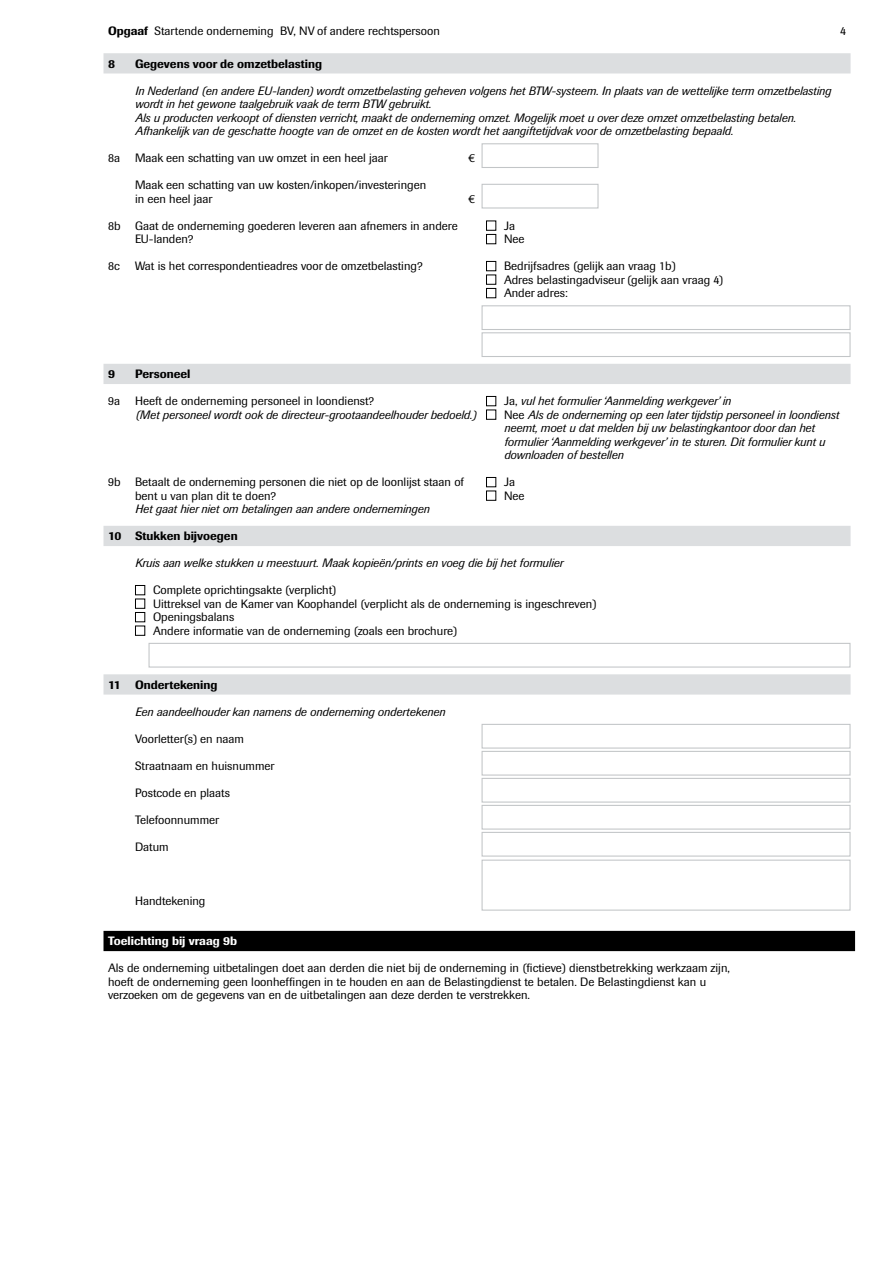
<style>
.page{position:relative;width:893px;height:1263px;background:#fff}
.page>*{position:absolute;margin:0;border:0;box-sizing:border-box;transform-origin:0 0}
.t1{font:12px/13.5px "Imago BQ";color:#000}
.t2{font:italic 12px/13.5px "Imago BQ";color:#000}
.t3{font:500 12px "Imago BQ";color:#000}
.t4{font:500 12px "Imago BQ";color:#fff}
.s1{font-weight:500}
.s2{font-style:normal}
</style>
<div class="page">
<div style="left:104px;top:53px;width:746px;height:21px;background:#dcdee0"></div>
<div style="left:104px;top:364px;width:746px;height:20px;background:#dcdee0"></div>
<div style="left:104px;top:526px;width:746px;height:20px;background:#dcdee0"></div>
<div style="left:104px;top:674px;width:746px;height:20px;background:#dcdee0"></div>
<div style="left:104px;top:931px;width:751px;height:20px;background:#000"></div>
<div style="left:481px;top:143px;width:118px;height:25px;border:1px solid #c2c5c7"></div>
<div style="left:481px;top:184px;width:118px;height:25px;border:1px solid #c2c5c7"></div>
<div style="left:486px;top:221px;width:10px;height:10px;border:1px solid #000"></div>
<div style="left:486px;top:234px;width:10px;height:10px;border:1px solid #000"></div>
<div style="left:486px;top:261px;width:10px;height:10px;border:1px solid #000"></div>
<div style="left:486px;top:275px;width:10px;height:10px;border:1px solid #000"></div>
<div style="left:486px;top:288px;width:10px;height:10px;border:1px solid #000"></div>
<div style="left:481px;top:305px;width:370px;height:25px;border:1px solid #c2c5c7"></div>
<div style="left:481px;top:332px;width:370px;height:25px;border:1px solid #c2c5c7"></div>
<div style="left:486px;top:396px;width:10px;height:10px;border:1px solid #000"></div>
<div style="left:486px;top:410px;width:10px;height:10px;border:1px solid #000"></div>
<div style="left:486px;top:477px;width:10px;height:10px;border:1px solid #000"></div>
<div style="left:486px;top:491px;width:10px;height:10px;border:1px solid #000"></div>
<div style="left:135px;top:585px;width:10px;height:10px;border:1px solid #000"></div>
<div style="left:135px;top:599px;width:10px;height:10px;border:1px solid #000"></div>
<div style="left:135px;top:612px;width:10px;height:10px;border:1px solid #000"></div>
<div style="left:135px;top:626px;width:10px;height:10px;border:1px solid #000"></div>
<div style="left:148px;top:643px;width:702px;height:25px;border:1px solid #c2c5c7"></div>
<div style="left:481px;top:724px;width:370px;height:25px;border:1px solid #c2c5c7"></div>
<div style="left:481px;top:751px;width:370px;height:25px;border:1px solid #c2c5c7"></div>
<div style="left:481px;top:778px;width:370px;height:25px;border:1px solid #c2c5c7"></div>
<div style="left:481px;top:805px;width:370px;height:25px;border:1px solid #c2c5c7"></div>
<div style="left:481px;top:832px;width:370px;height:25px;border:1px solid #c2c5c7"></div>
<div style="left:481px;top:860px;width:370px;height:51px;border:1px solid #c2c5c7"></div>
<p class="t1" style="left:108px;top:24px;width:333px"><span class="s1">Opgaaf</span> Startende onderneming BV, NV of andere rechtspersoon</p>
<p class="t3" style="left:108px;top:56px;width:8px">8</p>
<p class="t3" style="left:135px;top:56px;width:189px">Gegevens voor de omzetbelasting</p>
<p class="t2" style="left:135px;top:84px;width:698px">In Nederland (en andere EU-landen) wordt omzetbelasting geheven volgens het BTW-systeem. In plaats van de wettelijke term omzetbelasting wordt in het gewone taalgebruik vaak de term BTW gebruikt.<br>Als u producten verkoopt of diensten verricht, maakt de onderneming omzet. Mogelijk moet u over deze omzet omzetbelasting betalen.<br>Afhankelijk van de geschatte hoogte van de omzet en de kosten wordt het aangiftetijdvak voor de omzetbelasting bepaald.</p>
<p class="t1" style="left:108px;top:151px;width:13px">8a</p>
<p class="t1" style="left:135px;top:151px;width:254px">Maak een schatting van uw omzet in een heel jaar</p>
<p class="t1" style="left:468px;top:151px;width:8px">€</p>
<p class="t1" style="left:135px;top:178px;width:293px">Maak een schatting van uw kosten/inkopen/investeringen in een heel jaar</p>
<p class="t1" style="left:468px;top:192px;width:8px">€</p>
<p class="t1" style="left:108px;top:219px;width:351px">8b Gaat de onderneming goederen leveren aan afnemers in andere</p>
<p class="t1" style="left:504px;top:219px;width:13px">Ja</p>
<p class="t1" style="left:135px;top:232px;width:60px">EU-landen?</p>
<p class="t1" style="left:504px;top:232px;width:22px">Nee</p>
<p class="t1" style="left:108px;top:259px;width:13px">8c</p>
<p class="t1" style="left:135px;top:259px;width:289px">Wat is het correspondentieadres voor de omzetbelasting?</p>
<p class="t1" style="left:504px;top:259px;width:221px">Bedrijfsadres (gelijk aan vraag 1 b)<br>Adres belastingadviseur (gelijk aan vraag 4)<br>Ander adres:</p>
<p class="t3" style="left:108px;top:367px;width:8px">9</p>
<p class="t3" style="left:135px;top:367px;width:57px">Personeel</p>
<p class="t1" style="left:108px;top:394px;width:13px">9a</p>
<p class="t1" style="left:135px;top:394px;width:241px">Heeft de onderneming personeel in loondienst?</p>
<p class="t2" style="left:504px;top:394px;width:228px"><span class="s2">Ja,</span> vul het formulier ‘Aanmelding werkgever’ in</p>
<p class="t2" style="left:135px;top:408px;width:343px">(Met personeel wordt ook de directeur-grootaandeelhouder bedoeld.)</p>
<p class="t2" style="left:504px;top:408px;width:336px"><span class="s2">Nee</span> Als de onderneming op een later tijdstip personeel in loondienst neemt, moet u dat melden bij uw belastingkantoor door dan het formulier ‘Aanmelding werkgever’ in te sturen. Dit formulier kunt u downloaden of bestellen</p>
<p class="t1" style="left:108px;top:475px;width:358px">9b Betaalt de onderneming personen die niet op de loonlijst staan of</p>
<p class="t1" style="left:504px;top:475px;width:13px">Ja</p>
<p class="t1" style="left:135px;top:489px;width:143px">bent u van plan dit te doen?</p>
<p class="t1" style="left:504px;top:489px;width:22px">Nee</p>
<p class="t2" style="left:135px;top:502px;width:296px">Het gaat hier niet om betalingen aan andere ondernemingen</p>
<p class="t3" style="left:108px;top:529px;width:131px">10 Stukken bijvoegen</p>
<p class="t2" style="left:135px;top:556px;width:430px">Kruis aan welke stukken u meestuurt. Maak kopieën/prints en voeg die bij het formulier</p>
<p class="t1" style="left:153px;top:583px;width:445px">Complete oprichtingsakte (verplicht)<br>Uittreksel van de Kamer van Koophandel (verplicht als de onderneming is ingeschreven)<br>Openingsbalans<br>Andere informatie van de onderneming (zoals een brochure)</p>
<p class="t3" style="left:108px;top:677px;width:111px">11 Ondertekening</p>
<p class="t2" style="left:135px;top:705px;width:312px">Een aandeelhouder kan namens de onderneming ondertekenen</p>
<p class="t1" style="left:135px;top:732px;width:111px">Voorletter(s) en naam</p>
<p class="t1" style="left:135px;top:759px;width:141px">Straatnaam en huisnummer</p>
<p class="t1" style="left:135px;top:786px;width:97px">Postcode en plaats</p>
<p class="t1" style="left:135px;top:813px;width:86px">Telefoonnummer</p>
<p class="t1" style="left:135px;top:840px;width:35px">Datum</p>
<p class="t1" style="left:135px;top:894px;width:72px">Handtekening</p>
<p class="t4" style="left:108px;top:934px;width:130px">Toelichting bij vraag 9b</p>
<p class="t1" style="left:108px;top:961px;width:623px">Als de onderneming uitbetalingen doet aan derden die niet bij de onderneming in (fictieve) dienstbetrekking werkzaam zijn, hoeft de onderneming geen loonheffingen in te houden en aan de Belastingdienst te betalen. De Belastingdienst kan u verzoeken om de gegevens van en de uitbetalingen aan deze derden te verstrekken.</p>
</div>
